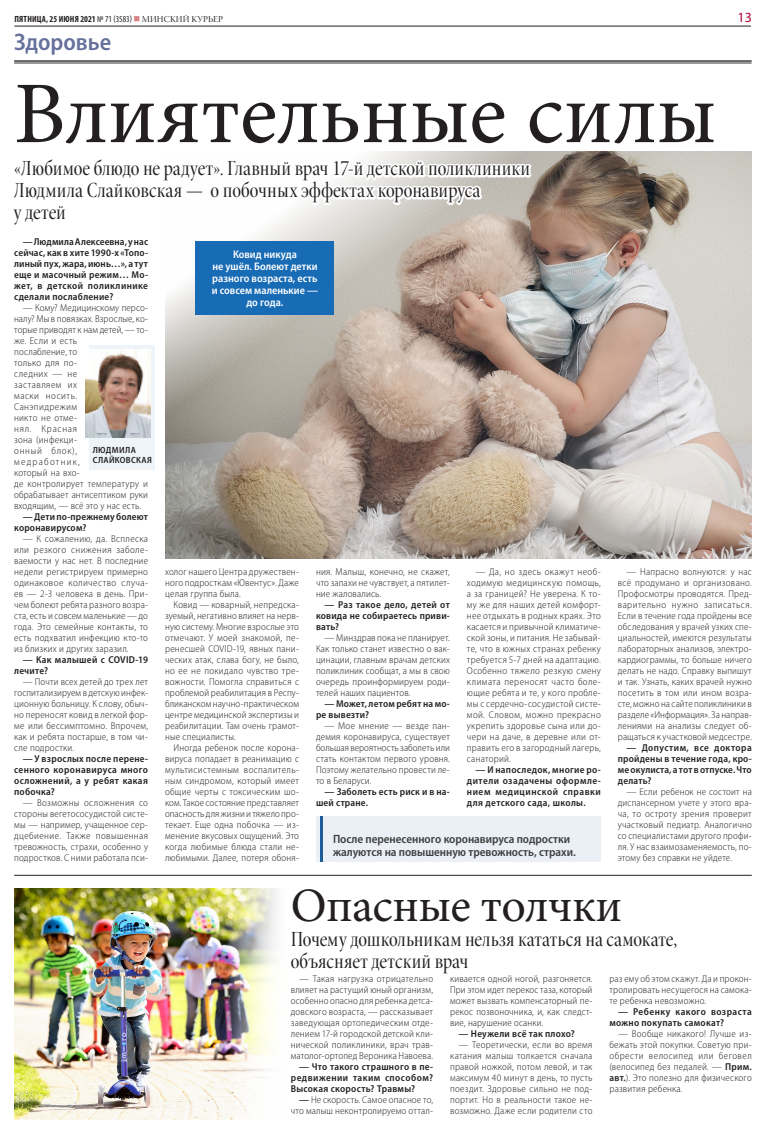
<style>
.page{position:relative;width:766px;height:1134px;background:#fff}
.page>*{position:absolute;margin:0;border:0;box-sizing:border-box;transform-origin:0 0}
.zag1{font:88px "Minion Pro";color:#231f20}
.zag2{font:48px "Minion Pro";letter-spacing:-.01em;color:#231f20}
.t1{font:600 semi-condensed 24px "Myriad Pro";color:#66719c}
.vrezka{font:22px/22px "Minion Pro Cn Disp";color:#231f20}
.t2{font:14px "Myriad Pro";color:#b30437}
.osn2{font:600 semi-condensed 12px/13px "Myriad Pro";color:#3e3e3f}
.osn2-2{font:600 semi-condensed 11px/12px "Myriad Pro";color:#fff;text-align:center}
.osn2-3{font:300 semi-condensed 10px/11px "Myriad Pro";letter-spacing:.02em;color:#231f20;text-align:justify}
.osn2-4{font:300 semi-condensed 10px/11px "Myriad Pro";letter-spacing:.015em;color:#222;text-align:justify}
.osn2-5{font:600 semi-condensed 10px/11px "Myriad Pro";letter-spacing:.025em;color:#231f20}
.osn2-6{font:600 semi-condensed 10px/11px "Myriad Pro";letter-spacing:.03em;color:#222;text-align:justify}
.t3{font:700 condensed 9px "Myriad Pro";letter-spacing:.02em;color:#231f20}
.osn2-7{font:600 semi-condensed 9px/10px "Myriad Pro";letter-spacing:.04em;color:#231f20}
.s1{font-weight:400}
.s2{color:#d58482}
.s3{font-family:"Warnock Pro Disp";font-weight:400;font-stretch:normal}
.s4{font-weight:600}
</style>
<div class="page">
<hr style="left:14px;top:26px;width:736px;height:1px;background:#231f20">
<img style="left:165px;top:152px;width:586px;height:406px">
<hr style="left:14px;top:61px;width:737px;height:3px;background:#939598">
<hr style="left:14px;top:61px;width:737px;height:1px;background:#231f20">
<div style="left:316px;top:817px;width:284px;height:45px;background:#eaf0f6"></div>
<hr style="left:320px;top:817px;width:3px;height:45px;background:#1e5d98">
<div style="left:196px;top:241px;width:138px;height:74px;background:#186bb5"></div>
<div style="left:90px;top:345px;width:65px;height:125px;background:#eef4f8"></div>
<img style="left:86px;top:349px;width:65px;height:89px">
<svg style="left:14px;top:25px;width:703px;height:212px"></svg>
<hr style="left:14px;top:875px;width:737px;height:1px;background:#231f20">
<img style="left:14px;top:889px;width:262px;height:231px">
<p class="t3" style="left:14px;top:13px;width:210px">ПЯТНИЦА, 25 ИЮНЯ 2021 <span class="s1">№ 71 (3583)</span> <span class="s2">■</span> <span class="s3">МИНСКИЙ КУРЬЕР</span></p>
<p class="t2" style="left:737px;top:9px;width:16px">13</p>
<p class="t1" style="left:14px;top:28px;width:99px">Здоровье</p>
<p class="zag1" style="left:14px;top:55px;width:704px">Влиятельные силы</p>
<p class="vrezka" style="left:14px;top:158px;width:518px">«Любимое блюдо не радует». Главный врач 17-й детской поликлиники<br>Людмила Слайковская — о побочных эффектах коронавируса<br>у детей</p>
<p class="osn2-5" style="left:14px;top:236px;width:135px;text-align:justify;text-indent:9px">— Людмила Алексеевна, у нас сейчас, как в хите 1990-х «Топо&shy;линый пух, жара, июнь…», а тут еще и масочный режим… Мо&shy;жет, в детской поликлинике сделали послабление?</p>
<p class="osn2-3" style="left:14px;top:302px;width:135px;text-align:left;text-indent:9px">— Кому? Медицинскому персо&shy;налу? Мы в повязках. Взрослые, ко&shy;торые приводят к нам детей, — то&shy;же. Если и есть<br>послабление, то<br>только для по-<br>следних — не<br>заставляем их<br>маски носить.<br>Санэпидрежим<br>никто не отме-<br>нял. Красная<br>зона (инфекци-<br>онный блок),<br>медработник,<br>который на вхо-<br>де контролирует температуру и обрабатывает антисептиком руки входящим, — всё это у нас есть.</p>
<p class="osn2-5" style="left:14px;top:511px;width:135px;text-indent:9px">— Дети по-прежнему болеют коронавирусом?</p>
<p class="osn2-3" style="left:14px;top:533px;width:135px;text-indent:9px">— К сожалению, да. Всплеска или резкого снижения заболе&shy;ваемости у нас нет. В последние недели регистрируем примерно одинаковое количество случа&shy;ев — 2-3 человека в день. При&shy;чем болеют ребята разного возра&shy;ста, есть и совсем маленькие — до года. Это семейные контакты, то есть подхватил инфекцию кто-то из близких и других заразил.</p>
<p class="osn2-5" style="left:14px;top:654px;width:135px;text-indent:9px">— Как малышей с COVID-19 лечите?</p>
<p class="osn2-3" style="left:14px;top:676px;width:135px;text-indent:9px">— Почти всех детей до трех лет госпитализируем в детскую инфек&shy;ционную больницу. К слову, обыч&shy;но переносят ковид в легкой фор&shy;ме или бессимптомно. Впрочем, как и ребята постарше, в том чи&shy;сле подростки.</p>
<p class="osn2-5" style="left:14px;top:753px;width:135px;text-align:justify;text-indent:9px">— У взрослых после перене&shy;сенного коронавируса много осложнений, а у ребят какая побочка?</p>
<p class="osn2-3" style="left:14px;top:797px;width:135px;text-indent:9px">— Возможны осложнения со стороны вегетососудистой систе&shy;мы — например, учащенное сер&shy;дцебиение. Также повышенная тревожность, страхи, особенно у подростков. С ними работала пси-</p>
<p class="osn2-7" style="left:93px;top:445px;width:61px">ЛЮДМИЛА<br>СЛАЙКОВСКАЯ</p>
<p class="osn2-2" style="left:212px;top:249px;width:108px">Ковид никуда<br>не ушёл. Болеют детки разного возраста, есть и совсем маленькие — до года.</p>
<p class="osn2-3" style="left:165px;top:566px;width:135px">холог нашего Центра дружествен&shy;ного подросткам «Ювентус». Даже целая группа была.</p>
<p class="osn2-3" style="left:165px;top:599px;width:135px;text-indent:9px">Ковид — коварный, непредска&shy;зуемый, негативно влияет на нерв&shy;ную систему. Многие взрослые это отмечают. У моей знакомой, пе&shy;ренесшей COVID-19, явных пани&shy;ческих атак, слава богу, не было, но ее не покидало чувство тре&shy;вожности. Помогла справиться с проблемой реабилитация в Респу&shy;бликанском научно-практическом центре медицинской экспертизы и реабилитации. Там очень грамот&shy;ные специалисты.</p>
<p class="osn2-3" style="left:165px;top:742px;width:135px;text-indent:9px">Иногда ребенок после корона&shy;вируса попадает в реанимацию с мультисистемным воспалитель&shy;ным синдромом, который имеет общие черты с токсическим шо&shy;ком. Такое состояние представляет опасность для жизни и тяжело про&shy;текает. Еще одна побочка — из&shy;менение вкусовых ощущений. Это когда любимые блюда стали не&shy;любимыми. Далее, потеря обоня-</p>
<p class="osn2-3" style="left:316px;top:566px;width:135px">ния. Малыш, конечно, не скажет, что запахи не чувствует, а пятилет&shy;ние жаловались.</p>
<p class="osn2-5" style="left:316px;top:599px;width:135px;text-align:justify;text-indent:9px">— Раз такое дело, детей от ковида не собираетесь приви&shy;вать?</p>
<p class="osn2-3" style="left:316px;top:632px;width:135px;text-indent:9px">— Минздрав пока не планирует.<br>Как только станет известно о вак&shy;цинации, главным врачам детских поликлиник сообщат, а мы в свою очередь проинформируем роди&shy;телей наших пациентов.</p>
<p class="osn2-5" style="left:316px;top:698px;width:135px;text-indent:9px">— Может, летом ребят на мо&shy;ре вывезти?</p>
<p class="osn2-3" style="left:316px;top:720px;width:135px;text-indent:9px">— Мое мнение — везде пан&shy;демия коронавируса, существует большая вероятность заболеть или стать контактом первого уровня.<br>Поэтому желательно провести ле&shy;то в Беларуси.</p>
<p class="osn2-5" style="left:316px;top:786px;width:135px;text-indent:9px">— Заболеть есть риск и в на&shy;шей стране.</p>
<p class="osn2-3" style="left:467px;top:566px;width:135px;text-indent:9px">— Да, но здесь окажут необ&shy;ходимую медицинскую помощь, а за границей? Не уверена. К то&shy;му же для наших детей комфорт&shy;нее отдыхать в родных краях. Это касается и привычной климатиче&shy;ской зоны, и питания. Не забывай&shy;те, что в южных странах ребенку требуется 5-7 дней на адаптацию.<br>Особенно тяжело резкую смену климата переносят часто боле&shy;ющие ребята и те, у кого пробле&shy;мы с сердечно-сосудистой систе&shy;мой. Словом, можно прекрасно укрепить здоровье сына или до&shy;чери на даче, в деревне или от&shy;править его в загородный лагерь, санаторий.</p>
<p class="osn2-6" style="left:467px;top:764px;width:135px;text-indent:9px">— И напоследок, многие ро&shy;дители озадачены оформле&shy;нием медицинской справки для детского сада, школы.</p>
<p class="osn2" style="left:333px;top:833px;width:244px">После перенесенного коронавируса подростки жалуются на повышенную тревожность, страхи.</p>
<p class="osn2-4" style="left:617px;top:566px;width:135px;text-indent:9px">— Напрасно волнуются: у нас всё продумано и организовано.<br>Профосмотры проводятся. Пред&shy;варительно нужно записаться.<br>Если в течение года пройдены все обследования у врачей узких спе&shy;циальностей, имеются результаты лабораторных анализов, электро&shy;кардиограммы, то больше ничего делать не надо. Справку выпишут и так. Узнать, каких врачей нужно посетить в том или ином возра&shy;сте, можно на сайте поликлиники в разделе «Информация». За направ&shy;лениями на анализы следует об&shy;ращаться к участковой медсестре.</p>
<p class="osn2-6" style="left:617px;top:742px;width:135px;text-indent:9px">— Допустим, все доктора пройдены в течение года, кро&shy;ме окулиста, а тот в отпуске. Что делать?</p>
<p class="osn2-4" style="left:617px;top:786px;width:135px;text-indent:9px">— Если ребенок не состоит на диспансерном учете у этого вра&shy;ча, то остроту зрения проверит участковый педиатр. Аналогично со специалистами другого профи&shy;ля. У нас взаимозаменяемость, по&shy;этому без справки не уйдете.</p>
<p class="zag2" style="left:291px;top:874px;width:333px">Опасные толчки</p>
<p class="vrezka" style="left:291px;top:929px;width:388px">Почему дошкольникам нельзя кататься на самокате, объясняет детский врач</p>
<p class="osn2-3" style="left:291px;top:973px;width:144px;text-indent:9px">— Такая нагрузка отрицательно влияет на растущий юный организм, особенно опасно для ребенка детса&shy;довского возраста, — рассказывает заведующая ортопедическим отде&shy;лением 17-й городской детской кли&shy;нической поликлиники, врач трав&shy;матолог-ортопед Вероника Навоева.</p>
<p class="osn2-5" style="left:291px;top:1061px;width:144px;text-align:justify;text-indent:9px">— Что такого страшного в пе&shy;редвижении таким способом?<br>Высокая скорость? Травмы?</p>
<p class="osn2-3" style="left:291px;top:1094px;width:144px;text-align:right"><span class="s4">—</span> Не скорость. Самое опасное то, что малыш неконтролируемо оттал-</p>
<p class="osn2-3" style="left:609px;top:973px;width:144px">раз ему об этом скажут. Да и прокон&shy;тролировать несущегося на самока&shy;те ребенка невозможно.</p>
<p class="osn2-5" style="left:609px;top:1006px;width:144px;text-indent:9px">— Ребенку какого возраста можно покупать самокат?</p>
<p class="osn2-3" style="left:609px;top:1028px;width:144px;text-indent:9px">— Вообще никакого! Лучше из&shy;бежать этой покупки. Советую при&shy;обрести велосипед или беговел (велосипед без педалей. — <span class="s4">Прим. авт.</span>). Это полезно для физического развития ребенка.</p>
<p class="osn2-3" style="left:450px;top:973px;width:144px">кивается одной ногой, разгоняется.<br>При этом идет перекос таза, который может вызвать компенсаторный пе&shy;рекос позвоночника, и, как следст&shy;вие, нарушение осанки.</p>
<p class="osn2-5" style="left:458px;top:1028px;width:118px">— Неужели всё так плохо?</p>
<p class="osn2-3" style="left:450px;top:1039px;width:144px;text-indent:9px">— Теоретически, если во время катания малыш толкается сначала правой ножкой, потом левой, и так максимум 40 минут в день, то пусть поездит. Здоровье сильно не под&shy;портит. Но в реальности такое не&shy;возможно. Даже если родители сто</p>
</div>
